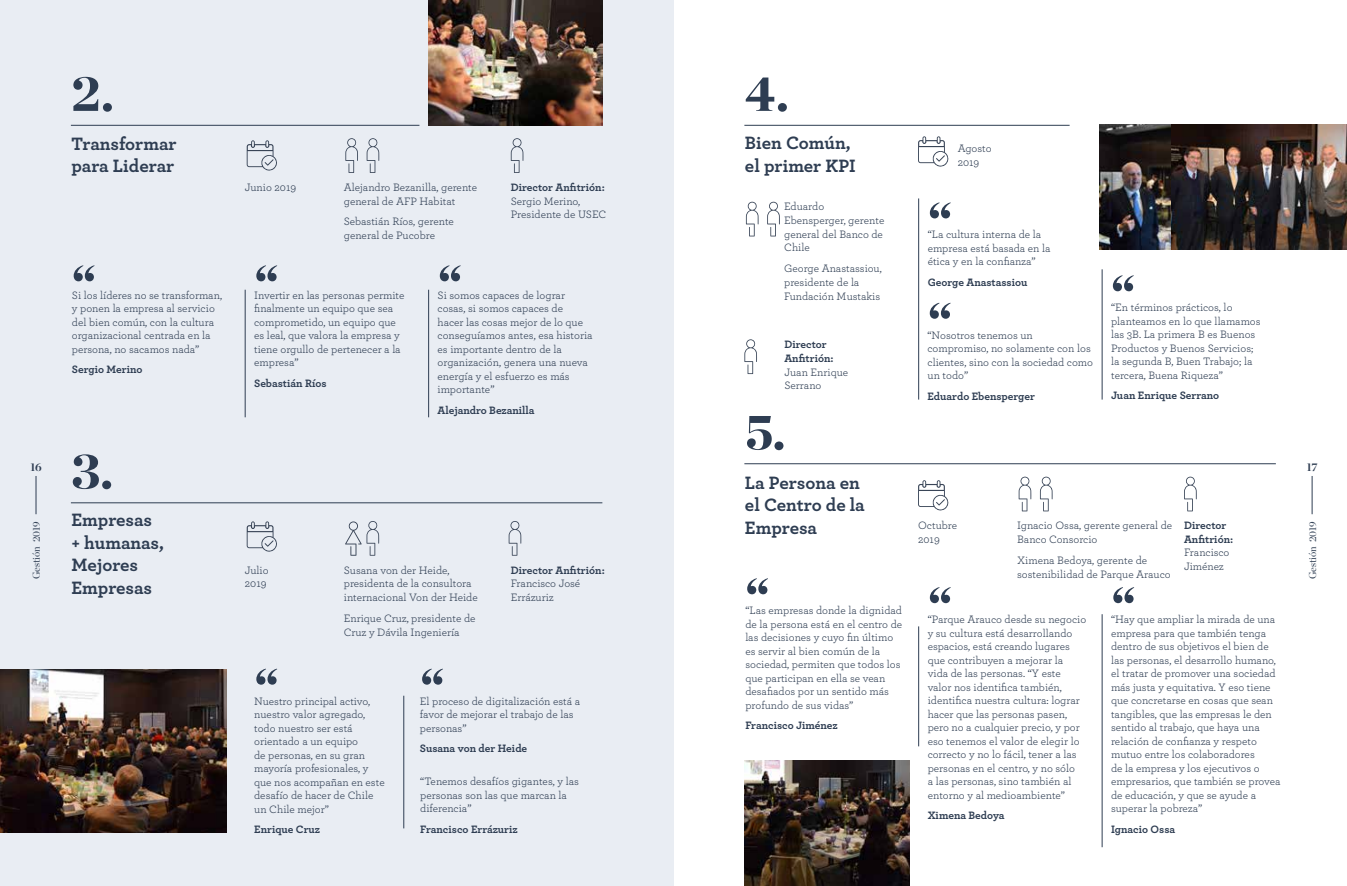
<style>
.page{position:relative;width:1347px;height:886px;background:#fff}
.page>*{position:absolute;margin:0;border:0;box-sizing:border-box;transform-origin:0 0}
.t1{font:900 50px "Chronicle Display";color:#2e3d52}
.t2{font:700 18.75px/22.5px "Archer";color:#2e3d52}
.t3{font:11.25px/13.5px "Archer";color:#2e3d52}
.t4{font:700 11.25px/13.5px "Archer";color:#2e3d52}
.t5{font:700 11.25px "Chronicle Display";color:#2e3d52}
.t6{font:10px "Chronicle Display";color:#2e3d52}
</style>
<div class="page">
<div style="left:0;top:1px;width:673px;height:885px;background:#e9edf3"></div>
<hr style="left:36px;top:476px;width:1px;height:38px;background:#2e3d52">
<hr style="left:1311px;top:476px;width:1px;height:38px;background:#2e3d52">
<hr style="left:71px;top:125px;width:348px;height:1px;background:#2e3d52">
<hr style="left:744px;top:125px;width:325px;height:1px;background:#2e3d52">
<hr style="left:744px;top:463px;width:531px;height:1px;background:#2e3d52">
<hr style="left:71px;top:502px;width:531px;height:1px;background:#2e3d52">
<hr style="left:245px;top:290px;width:1px;height:127px;background:#2e3d52">
<hr style="left:918px;top:198px;width:1px;height:202px;background:#2e3d52">
<hr style="left:918px;top:626px;width:1px;height:120px;background:#2e3d52">
<hr style="left:428px;top:290px;width:1px;height:127px;background:#2e3d52">
<hr style="left:1101px;top:269px;width:1px;height:131px;background:#2e3d52">
<hr style="left:1101px;top:614px;width:1px;height:233px;background:#2e3d52">
<hr style="left:403px;top:696px;width:1px;height:132px;background:#2e3d52">
<svg style="left:511px;top:138px;width:12px;height:35px"></svg>
<svg style="left:744px;top:339px;width:13px;height:35px"></svg>
<svg style="left:1184px;top:477px;width:12px;height:34px"></svg>
<svg style="left:508px;top:521px;width:13px;height:35px"></svg>
<svg style="left:345px;top:521px;width:34px;height:35px"></svg>
<svg style="left:345px;top:138px;width:13px;height:35px"></svg>
<svg style="left:1018px;top:477px;width:13px;height:34px"></svg>
<svg style="left:366px;top:138px;width:13px;height:35px"></svg>
<svg style="left:746px;top:202px;width:12px;height:34px"></svg>
<svg style="left:767px;top:202px;width:13px;height:34px"></svg>
<svg style="left:1040px;top:477px;width:12px;height:34px"></svg>
<img style="left:429px;top:0;width:173px;height:126px">
<img style="left:744px;top:760px;width:165px;height:126px">
<img style="left:1099px;top:124px;width:247px;height:126px">
<img style="left:0;top:670px;width:227px;height:163px">
<svg style="left:247px;top:140px;width:30px;height:31px"></svg>
<svg style="left:247px;top:521px;width:30px;height:31px"></svg>
<svg style="left:918px;top:136px;width:30px;height:31px"></svg>
<svg style="left:918px;top:480px;width:30px;height:31px"></svg>
<h1 class="t1" style="left:71px;top:52px;width:44px">2.</h1>
<h1 class="t1" style="left:745px;top:52px;width:46px">4.</h1>
<h2 class="t2" style="left:71px;top:131px;width:107px">Transformar para Liderar</h2>
<h2 class="t2" style="left:745px;top:131px;width:112px">Bien Común, el primer KPI</h2>
<h1 class="t1" style="left:71px;top:242px;width:26px">“</h1>
<p class="t3" style="left:72px;top:288px;width:152px">Si los líderes no se transforman, y ponen la empresa al servicio del bien común, con la cultura organizacional centrada en la persona, no sacamos nada”</p>
<p class="t4" style="left:72px;top:362px;width:72px">Sergio Merino</p>
<p class="t3" style="left:245px;top:180px;width:53px">Junio 2019</p>
<h1 class="t1" style="left:254px;top:242px;width:26px">“</h1>
<p class="t3" style="left:344px;top:180px;width:135px">Alejandro Bezanilla, gerente general de AFP Habitat</p>
<p class="t3" style="left:344px;top:214px;width:112px">Sebastián Ríos, gerente general de Pucobre</p>
<h1 class="t1" style="left:437px;top:242px;width:26px">“</h1>
<p class="t4" style="left:511px;top:180px;width:95px">Director Anfitrión:</p>
<p class="t3" style="left:511px;top:193px;width:97px">Sergio Merino,<br>Presidente de USEC</p>
<p class="t3" style="left:254px;top:288px;width:152px">Invertir en las personas permite finalmente un equipo que sea comprometido, un equipo que es leal, que valora la empresa y tiene orgullo de pertenecer a la empresa”</p>
<p class="t4" style="left:254px;top:376px;width:74px">Sebastián Ríos</p>
<p class="t3" style="left:437px;top:288px;width:156px">Si somos capaces de lograr cosas, si somos capaces de<br>hacer las cosas mejor de lo que conseguíamos antes, esa historia es importante dentro de la organización, genera una nueva energía y el esfuerzo es más importante”</p>
<p class="t4" style="left:437px;top:403px;width:98px">Alejandro Bezanilla</p>
<p class="t3" style="left:784px;top:199px;width:102px">Eduardo<br>Ebensperger, gerente general del Banco de<br>Chile</p>
<p class="t3" style="left:784px;top:261px;width:99px">George Anastassiou, presidente de la<br>Fundación Mustakis</p>
<p class="t4" style="left:784px;top:337px;width:51px">Director<br>Anfitrión:</p>
<p class="t3" style="left:784px;top:364px;width:65px">Juan Enrique<br>Serrano</p>
<h1 class="t1" style="left:745px;top:390px;width:42px">5.</h1>
<p class="t3" style="left:957px;top:141px;width:36px">Agosto<br>2019</p>
<h1 class="t1" style="left:927px;top:179px;width:26px">“</h1>
<p class="t3" style="left:927px;top:227px;width:124px">“La cultura interna de la empresa está basada en la ética y en la confianza”</p>
<p class="t4" style="left:927px;top:275px;width:101px">George Anastassiou</p>
<h1 class="t1" style="left:927px;top:280px;width:26px">“</h1>
<p class="t3" style="left:927px;top:328px;width:167px">“Nosotros tenemos un compromiso, no solamente con los clientes, sino con la sociedad como un todo”</p>
<p class="t4" style="left:927px;top:389px;width:109px">Eduardo Ebensperger</p>
<h1 class="t1" style="left:1110px;top:252px;width:26px">“</h1>
<p class="t3" style="left:1111px;top:300px;width:151px">“En términos prácticos, lo planteamos en lo que llamamos las 3B. La primera B es Buenos<br>Productos y Buenos Servicios; la segunda B, Buen Trabajo; la tercera, Buena Riqueza”</p>
<p class="t4" style="left:1111px;top:388px;width:110px">Juan Enrique Serrano</p>
<h1 class="t1" style="left:71px;top:430px;width:43px">3.</h1>
<p class="t5" style="left:30px;top:458px;width:13px">16</p>
<p class="t5" style="left:1306px;top:458px;width:12px">17</p>
<h2 class="t2" style="left:745px;top:470px;width:121px">La Persona en el Centro de la<br>Empresa</h2>
<h2 class="t2" style="left:71px;top:507px;width:94px">Empresas + humanas,<br>Mejores<br>Empresas</h2>
<p class="t3" style="left:1017px;top:518px;width:157px">Ignacio Ossa, gerente general de<br>Banco Consorcio</p>
<p class="t3" style="left:1017px;top:553px;width:155px">Ximena Bedoya, gerente de sostenibilidad de Parque Arauco</p>
<p class="t3" style="left:918px;top:518px;width:40px">Octubre<br>2019</p>
<p class="t6" style="left:29px;top:579px;width:59px;rotate:-90deg">Gestión 2019</p>
<p class="t6" style="left:1304px;top:579px;width:59px;rotate:-90deg">Gestión 2019</p>
<p class="t4" style="left:1184px;top:518px;width:51px">Director<br>Anfitrión:</p>
<p class="t3" style="left:1184px;top:545px;width:47px">Francisco</p>
<p class="t4" style="left:511px;top:562px;width:95px">Director Anfitrión:</p>
<p class="t3" style="left:1184px;top:559px;width:41px">Jiménez</p>
<p class="t3" style="left:511px;top:576px;width:71px">Francisco José<br>Errázuriz</p>
<p class="t3" style="left:344px;top:562px;width:135px">Susana von der Heide, presidenta de la consultora internacional Von der Heide</p>
<p class="t3" style="left:344px;top:611px;width:133px">Enrique Cruz, presidente de<br>Cruz y Dávila Ingeniería</p>
<p class="t3" style="left:245px;top:562px;width:25px">Julio<br>2019</p>
<h1 class="t1" style="left:745px;top:555px;width:26px">“</h1>
<h1 class="t1" style="left:927px;top:564px;width:26px">“</h1>
<h1 class="t1" style="left:1111px;top:564px;width:26px">“</h1>
<p class="t3" style="left:745px;top:603px;width:158px">“Las empresas donde la dignidad de la persona está en el centro de las decisiones y cuyo fin último es servir al bien común de la sociedad, permiten que todos los que participan en ella se vean desafiados por un sentido más profundo de sus vidas”</p>
<p class="t4" style="left:745px;top:718px;width:94px">Francisco Jiménez</p>
<p class="t3" style="left:927px;top:612px;width:160px">“Parque Arauco desde su negocio y su cultura está desarrollando espacios, está creando lugares que contribuyen a mejorar la vida de las personas. “Y este valor nos identifica también, identifica nuestra cultura: lograr hacer que las personas pasen, pero no a cualquier precio, y por eso tenemos el valor de elegir lo correcto y no lo fácil, tener a las personas en el centro, y no sólo<br>a las personas, sino también al entorno y al medioambiente”</p>
<p class="t4" style="left:927px;top:808px;width:78px">Ximena Bedoya</p>
<p class="t3" style="left:1111px;top:612px;width:171px">“Hay que ampliar la mirada de una empresa para que también tenga dentro de sus objetivos el bien de las personas, el desarrollo humano, el tratar de promover una sociedad más justa y equitativa. Y eso tiene que concretarse en cosas que sean tangibles, que las empresas le den sentido al trabajo, que haya una relación de confianza y respeto mutuo entre los colaboradores<br>de la empresa y los ejecutivos o empresarios, que también se provea de educación, y que se ayude a superar la pobreza”</p>
<p class="t4" style="left:1111px;top:821px;width:66px">Ignacio Ossa</p>
<h1 class="t1" style="left:254px;top:646px;width:26px">“</h1>
<h1 class="t1" style="left:420px;top:646px;width:26px">“</h1>
<p class="t3" style="left:254px;top:694px;width:132px">Nuestro principal activo, nuestro valor agregado, todo nuestro ser está orientado a un equipo<br>de personas, en su gran mayoría profesionales, y que nos acompañan en este desafío de hacer de Chile un Chile mejor”</p>
<p class="t4" style="left:254px;top:822px;width:67px">Enrique Cruz</p>
<p class="t3" style="left:420px;top:694px;width:162px">El proceso de digitalización está a favor de mejorar el trabajo de las personas”</p>
<p class="t4" style="left:420px;top:741px;width:109px">Susana von der Heide</p>
<p class="t3" style="left:420px;top:774px;width:160px">“Tenemos desafíos gigantes, y las personas son las que marcan la diferencia”</p>
<p class="t4" style="left:420px;top:821px;width:99px">Francisco Errázuriz</p>
</div>
